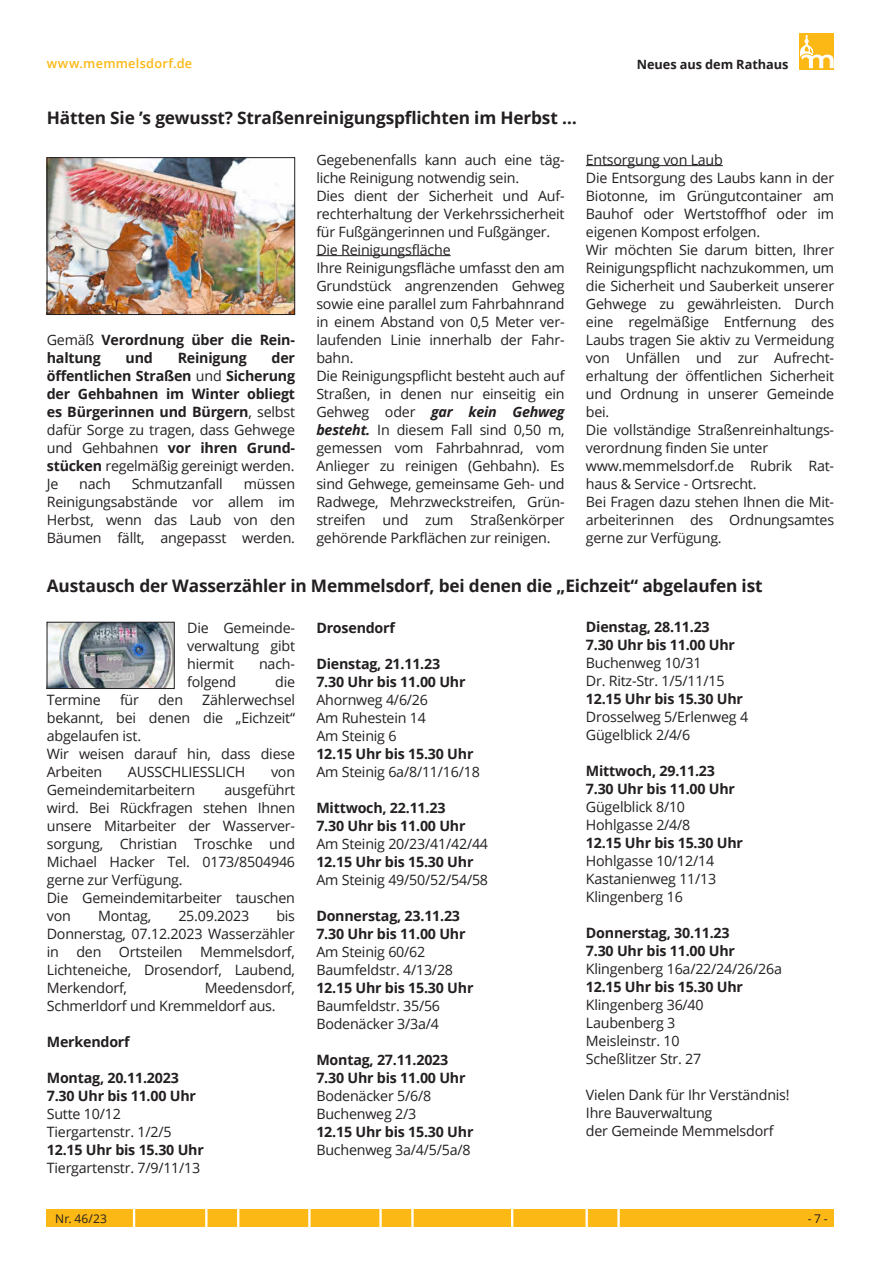
<style>
.page{position:relative;width:881px;height:1263px;background:#fff}
.page>*{position:absolute;margin:0;border:0;box-sizing:border-box;transform-origin:0 0}
.t1{font:700 17.25px "Open Sans";letter-spacing:-.01em;color:#231f20}
.t2{font:14.25px/18px "Open Sans";letter-spacing:-.015em;color:#231f20}
.t3{font:700 14.25px/18px "Open Sans";letter-spacing:-.015em;color:#231f20}
.t4{font:600 12.75px "Open Sans";letter-spacing:.02em;color:#fcb814}
.t5{font:700 12.75px "Open Sans";color:#231f20}
.t6{font:12px "Open Sans";color:#231f20}
.s1{font-weight:700;font-style:italic}
.s2{font-weight:400}
</style>
<div class="page">
<svg style="left:799px;top:34px;width:34px;height:36px"></svg>
<svg style="left:799px;top:35px;width:34px;height:33px"></svg>
<div style="left:47px;top:1210px;width:786px;height:17px;background:#fcb814"></div>
<svg style="left:133px;top:1210px;width:2px;height:17px"></svg>
<svg style="left:205px;top:1210px;width:2px;height:17px"></svg>
<svg style="left:237px;top:1210px;width:2px;height:17px"></svg>
<svg style="left:308px;top:1210px;width:2px;height:17px"></svg>
<svg style="left:379px;top:1210px;width:2px;height:17px"></svg>
<svg style="left:411px;top:1210px;width:2px;height:17px"></svg>
<svg style="left:511px;top:1210px;width:2px;height:17px"></svg>
<svg style="left:585px;top:1210px;width:2px;height:17px"></svg>
<svg style="left:617px;top:1210px;width:2px;height:17px"></svg>
<hr style="left:316px;top:255px;width:134px;height:1px;background:#231f20">
<hr style="left:585px;top:165px;width:137px;height:1px;background:#231f20">
<img style="left:49px;top:159px;width:244px;height:154px">
<div style="left:47px;top:157px;width:248px;height:158px;border:1px solid #231f20"></div>
<img style="left:49px;top:624px;width:123px;height:63px">
<div style="left:47px;top:622px;width:127px;height:67px;border:1px solid #231f20"></div>
<p class="t4" style="left:47px;top:55px;width:147px">www.memmelsdorf.de</p>
<p class="t1" style="left:47px;top:105px;width:531px">Hätten Sie ’s gewusst? Straßenreinigungspflichten im Herbst …</p>
<p class="t5" style="left:636px;top:56px;width:153px">Neues aus dem Rathaus</p>
<p class="t2" style="left:316px;top:150px;width:250px">Gegebenenfalls kann auch eine täg&shy;liche Reinigung notwendig sein.<br>Dies dient der Sicherheit und Auf&shy;rechterhaltung der Verkehrssicherheit für Fußgängerinnen und Fußgänger.<br>Die Reinigungsfläche<br>Ihre Reinigungsfläche umfasst den am Grundstück angrenzenden Gehweg sowie eine parallel zum Fahrbahnrand in einem Abstand von 0,5 Meter ver&shy;laufenden Linie innerhalb der Fahr&shy;bahn.<br>Die Reinigungspflicht besteht auch auf Straßen, in denen nur einseitig ein Gehweg oder <span class="s1">gar kein Gehweg besteht.</span> In diesem Fall sind 0,50 m, gemessen vom Fahrbahnrad, vom Anlieger zu reinigen (Gehbahn). Es sind Gehwege, gemeinsame Geh- und Radwege, Mehrzweckstreifen, Grün&shy;streifen und zum Straßenkörper gehörende Parkflächen zur reinigen.</p>
<p class="t2" style="left:585px;top:150px;width:250px">Entsorgung von Laub<br>Die Entsorgung des Laubs kann in der<br>Biotonne, im Grüngutcontainer am<br>Bauhof oder Wertstoffhof oder im eigenen Kompost erfolgen.<br>Wir möchten Sie darum bitten, Ihrer<br>Reinigungspflicht nachzukommen, um die Sicherheit und Sauberkeit unserer<br>Gehwege zu gewährleisten. Durch eine regelmäßige Entfernung des<br>Laubs tragen Sie aktiv zu Vermeidung von Unfällen und zur Aufrecht&shy;erhaltung der öffentlichen Sicherheit und Ordnung in unserer Gemeinde bei.<br>Die vollständige Straßenreinhaltungs&shy;verordnung finden Sie unter www.memmelsdorf.de Rubrik Rat&shy;haus &amp; Service - Ortsrecht.<br>Bei Fragen dazu stehen Ihnen die Mit&shy;arbeiterinnen des Ordnungsamtes gerne zur Verfügung.</p>
<p class="t1" style="left:47px;top:573px;width:717px">Austausch der Wasserzähler in Memmelsdorf, bei denen die „Eichzeit“ abgelaufen ist</p>
<p class="t2" style="left:187px;top:618px;width:109px;text-align:justify">Die Gemeinde&shy;verwaltung gibt hiermit</p>
<p class="t3" style="left:47px;top:330px;width:250px"><span class="s2">Gemäß</span> Verordnung über die Rein&shy;haltung</p>
<p class="t3" style="left:47px;top:348px;width:250px;text-align:justify;text-indent:225px">der öffentlichen Straßen <span class="s2">und</span> Sicherung der Gehbahnen im Winter obliegt es Bürgerinnen und Bürgern<span class="s2">, selbst dafür Sorge zu tragen, dass Gehwege und Gehbahnen</span> vor ihren Grund&shy;stücken <span class="s2">regelmäßig gereinigt werden.<br>Je</span></p>
<p class="t3" style="left:126px;top:348px;width:29px">und</p>
<p class="t3" style="left:178px;top:348px;width:70px">Reinigung</p>
<p class="t2" style="left:79px;top:474px;width:33px">nach</p>
<p class="t2" style="left:132px;top:474px;width:93px">Schmutzanfall</p>
<p class="t2" style="left:47px;top:474px;width:250px;text-align:justify;text-indent:197px">müssen Reinigungsabstände vor allem im Herbst, wenn das Laub von den Bäumen fällt, angepasst werden.</p>
<p class="t3" style="left:316px;top:618px;width:80px">Drosendorf</p>
<p class="t3" style="left:316px;top:654px;width:151px">Dienstag, 21.11.23<br>7.30 Uhr bis 11.00 Uhr</p>
<p class="t2" style="left:316px;top:690px;width:113px">Ahornweg 4/6/26<br>Am Ruhestein 14<br>Am Steinig 6</p>
<p class="t3" style="left:316px;top:744px;width:158px">12.15 Uhr bis 15.30 Uhr</p>
<p class="t2" style="left:316px;top:762px;width:165px">Am Steinig 6a/8/11/16/18</p>
<p class="t3" style="left:316px;top:798px;width:151px">Mittwoch, 22.11.23<br>7.30 Uhr bis 11.00 Uhr</p>
<p class="t2" style="left:316px;top:834px;width:173px">Am Steinig 20/23/41/42/44</p>
<p class="t3" style="left:316px;top:852px;width:158px">12.15 Uhr bis 15.30 Uhr</p>
<p class="t2" style="left:316px;top:870px;width:173px">Am Steinig 49/50/52/54/58</p>
<p class="t3" style="left:316px;top:906px;width:151px">Donnerstag, 23.11.23<br>7.30 Uhr bis 11.00 Uhr</p>
<p class="t2" style="left:316px;top:942px;width:138px">Am Steinig 60/62<br>Baumfeldstr. 4/13/28</p>
<p class="t3" style="left:316px;top:978px;width:158px">12.15 Uhr bis 15.30 Uhr</p>
<p class="t2" style="left:316px;top:996px;width:125px">Baumfeldstr. 35/56<br>Bodenäcker 3/3a/4</p>
<p class="t3" style="left:316px;top:1050px;width:151px">Montag, 27.11.2023<br>7.30 Uhr bis 11.00 Uhr</p>
<p class="t2" style="left:316px;top:1086px;width:116px">Bodenäcker 5/6/8<br>Buchenweg 2/3</p>
<p class="t3" style="left:316px;top:1122px;width:158px">12.15 Uhr bis 15.30 Uhr</p>
<p class="t2" style="left:316px;top:1140px;width:156px">Buchenweg 3a/4/5/5a/8</p>
<p class="t3" style="left:585px;top:618px;width:151px">Dienstag, 28.11.23<br>7.30 Uhr bis 11.00 Uhr</p>
<p class="t2" style="left:585px;top:654px;width:140px">Buchenweg 10/31<br>Dr. Ritz-Str. 1/5/11/15</p>
<p class="t3" style="left:585px;top:690px;width:158px">12.15 Uhr bis 15.30 Uhr</p>
<p class="t2" style="left:585px;top:708px;width:164px">Drosselweg 5/Erlenweg 4<br>Gügelblick 2/4/6</p>
<p class="t3" style="left:585px;top:762px;width:151px">Mittwoch, 29.11.23<br>7.30 Uhr bis 11.00 Uhr</p>
<p class="t2" style="left:585px;top:798px;width:106px">Gügelblick 8/10<br>Hohlgasse 2/4/8</p>
<p class="t3" style="left:585px;top:834px;width:158px">12.15 Uhr bis 15.30 Uhr</p>
<p class="t2" style="left:585px;top:852px;width:132px">Hohlgasse 10/12/14<br>Kastanienweg 11/13<br>Klingenberg 16</p>
<p class="t3" style="left:585px;top:924px;width:151px">Donnerstag, 30.11.23<br>7.30 Uhr bis 11.00 Uhr</p>
<p class="t2" style="left:585px;top:960px;width:197px">Klingenberg 16a/22/24/26/26a</p>
<p class="t3" style="left:585px;top:978px;width:158px">12.15 Uhr bis 15.30 Uhr</p>
<p class="t2" style="left:585px;top:996px;width:119px">Klingenberg 36/40<br>Laubenberg 3<br>Meisleinstr. 10<br>Scheßlitzer Str. 27</p>
<p class="t2" style="left:585px;top:1086px;width:205px">Vielen Dank für Ihr Verständnis!<br>Ihre Bauverwaltung<br>der Gemeinde Memmelsdorf</p>
<p class="t2" style="left:259px;top:654px;width:37px">nach-</p>
<p class="t2" style="left:187px;top:672px;width:51px">folgend</p>
<p class="t2" style="left:275px;top:672px;width:21px">die</p>
<p class="t2" style="left:47px;top:690px;width:56px">Termine</p>
<p class="t2" style="left:120px;top:690px;width:20px">für</p>
<p class="t2" style="left:158px;top:690px;width:27px">den</p>
<p class="t2" style="left:47px;top:690px;width:250px;text-indent:155px">Zählerwechsel bekannt, bei denen die „Eichzeit“ abgelaufen ist.<br>Wir weisen darauf hin, dass diese<br>Arbeiten</p>
<p class="t2" style="left:128px;top:762px;width:119px">AUSSCHLIESSLICH</p>
<p class="t2" style="left:271px;top:762px;width:26px">von</p>
<p class="t2" style="left:47px;top:780px;width:150px">Gemeindemitarbeitern</p>
<p class="t2" style="left:47px;top:780px;width:250px;text-indent:178px">ausgeführt wird. Bei Rückfragen stehen Ihnen unsere Mitarbeiter der Wasserver&shy;sorgung, Christian Troschke und<br>Michael Hacker Tel. 0173/8504946 gerne zur Verfügung.<br>Die Gemeindemitarbeiter tauschen von</p>
<p class="t2" style="left:47px;top:906px;width:250px;text-align:justify;text-indent:229px">bis Donnerstag, 07.12.2023 Wasserzähler in den Ortsteilen Memmelsdorf, Lichteneiche, Drosendorf, Laubend, Merkendorf,</p>
<p class="t2" style="left:98px;top:906px;width:55px">Montag,</p>
<p class="t2" style="left:178px;top:906px;width:72px">25.09.2023</p>
<p class="t2" style="left:47px;top:978px;width:250px;text-indent:158px">Meedensdorf,<br>Schmerldorf und Kremmeldorf aus.</p>
<p class="t3" style="left:47px;top:1032px;width:84px">Merkendorf</p>
<p class="t3" style="left:47px;top:1068px;width:151px">Montag, 20.11.2023<br>7.30 Uhr bis 11.00 Uhr</p>
<p class="t2" style="left:47px;top:1104px;width:126px">Sutte 10/12<br>Tiergartenstr. 1/2/5</p>
<p class="t3" style="left:47px;top:1140px;width:158px">12.15 Uhr bis 15.30 Uhr</p>
<p class="t2" style="left:47px;top:1158px;width:155px">Tiergartenstr. 7/9/11/13</p>
<p class="t6" style="left:55px;top:1211px;width:53px">Nr. 46/23</p>
<p class="t6" style="left:807px;top:1211px;width:22px">- 7 -</p>
</div>
